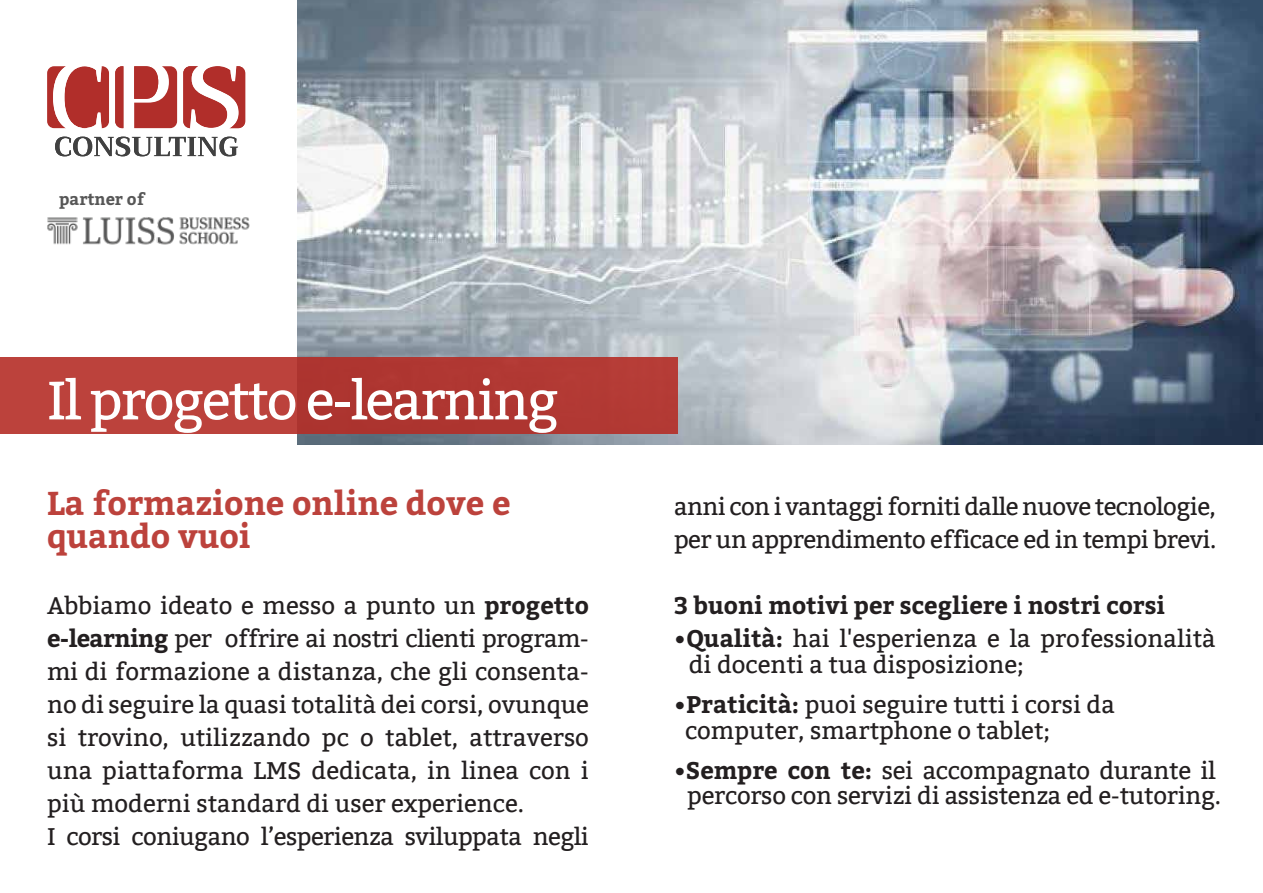
<style>
.page{position:relative;width:1263px;height:893px;background:#fff}
.page>*{position:absolute;margin:0;border:0;box-sizing:border-box;transform-origin:0 0}
.t1{font:54px "Bitter";letter-spacing:-.04em;color:#fff}
.t2{font:700 33px/33px "Bitter";color:rgb(181 45 38/.9)}
.t3{font:24px/33px "Bitter";color:#231f20}
.t4{font:24px/33px "Bitter";letter-spacing:-.025em;color:#231f20}
.t5{font:700 24px "Bitter";color:#231f20}
.t6{font:700 16.5px "Bitter";color:#575757}
.s1{font-weight:700}
</style>
<div class="page">
<img style="left:298px;top:0;width:965px;height:445px">
<div style="left:0;top:357px;width:677px;height:77px;background:#b43b35"></div>
<img style="left:47px;top:217px;width:203px;height:28px">
<svg style="left:55px;top:137px;width:183px;height:19px"></svg>
<svg style="left:183px;top:66px;width:62px;height:63px"></svg>
<svg style="left:115px;top:66px;width:62px;height:63px"></svg>
<svg style="left:47px;top:66px;width:62px;height:62px"></svg>
<p class="t6" style="left:59px;top:189px;width:87px">partner of</p>
<h1 class="t1" style="left:47px;top:369px;width:513px">Il progetto e-learning</h1>
<h2 class="t2" style="left:47px;top:487px;width:465px">La formazione online dove e quando vuoi</h2>
<p class="t3" style="left:47px;top:589px;width:543px">Abbiamo ideato e messo a punto un <span class="s1">progetto e-learning</span> per offrire ai nostri clienti program&shy;mi di formazione a distanza, che gli consenta&shy;no di seguire la quasi totalità dei corsi, ovunque si trovino, utilizzando pc o tablet, attraverso una piattaforma LMS dedicata, in linea con i più moderni standard di user experience.<br>I corsi coniugano l’esperienza sviluppata negli</p>
<p class="t4" style="left:674px;top:490px;width:544px">anni con i vantaggi forniti dalle nuove tecnologie, per un apprendimento efficace ed in tempi brevi.</p>
<p class="t5" style="left:674px;top:591px;width:493px">3 buoni motivi per scegliere i nostri corsi</p>
<p class="t3" style="left:689px;top:626px;width:528px;line-height:25.5px;text-indent:-15px">•<span class="s1">Qualità:</span> hai l'esperienza e la professionalità di docenti a tua disposizione;</p>
<p class="t3" style="left:685px;top:692px;width:431px;line-height:25.5px;text-indent:-11px">•<span class="s1">Praticità:</span> puoi seguire tutti i corsi da computer, smartphone o tablet;</p>
<p class="t3" style="left:674px;top:758px;width:549px;line-height:25.5px;text-align:center">•<span class="s1">Sempre con te:</span> sei accompagnato durante il percorso con servizi di assistenza ed e-tutoring.</p>
</div>
